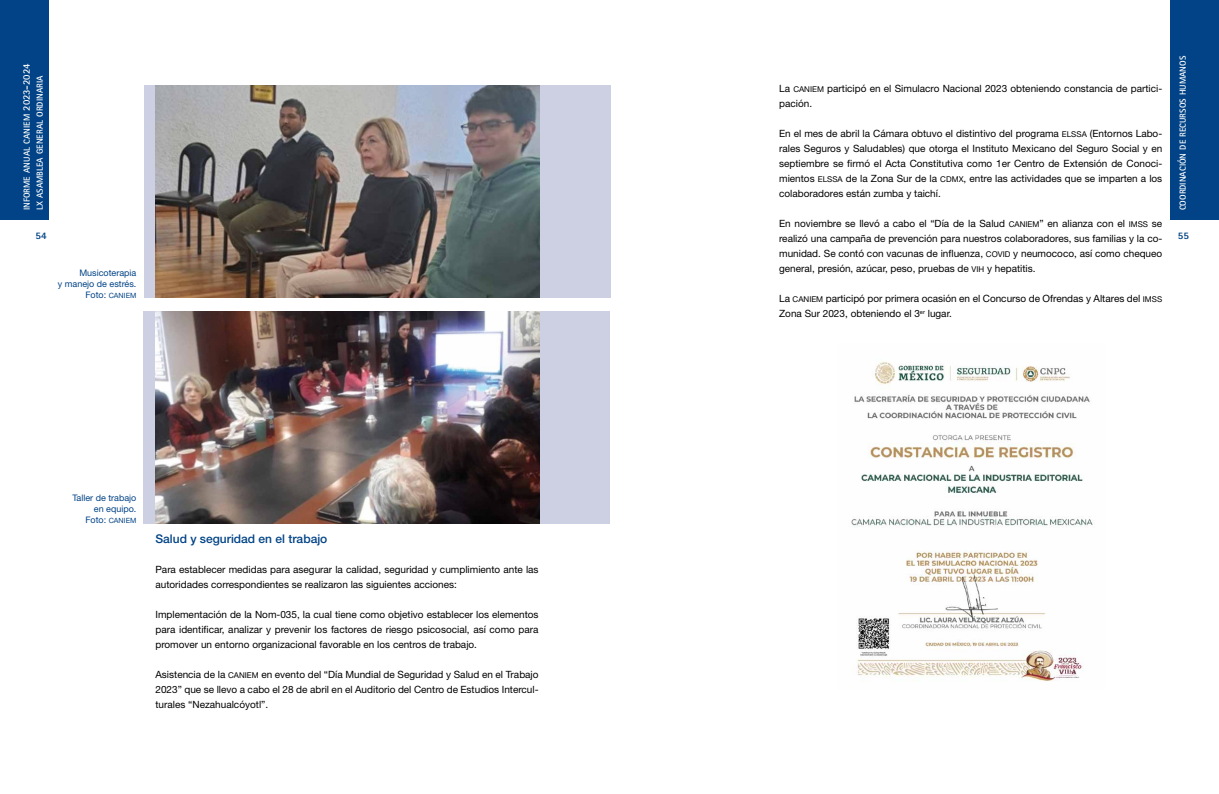
<style>
.page{position:relative;width:1219px;height:794px;background:#fff}
.page>*{position:absolute;margin:0;border:0;box-sizing:border-box;transform-origin:0 0}
.t1{font:500 12px "Helvetica Neue LT Std";color:#014386}
.t2{font:10px/15px "Helvetica Neue LT Std";color:#000;text-align:justify}
.t3{font:800 10px "Rotis Sans Serif";color:#014386}
.t4{font:9px/11px "Helvetica Neue LT Std";color:#014386;text-align:right}
.t5{font:8.8px/13.2px "Rotis Sans Serif Bold SC800";color:#fff}
.t6{font:7.2px "Helvetica Neue LT Std Roman SC800";color:#014386}
.s1{font-family:"Rotis Sans Serif";font-weight:700;font-size:10px}
.s2{font-family:"Helvetica Neue LT Std";font-size:9px}
.s3{font-family:"Helvetica Neue LT Std Roman SC800";font-size:8px}
</style>
<div class="page">
<div style="left:0;top:0;width:49px;height:220px;background:#014386"></div>
<div style="left:1170px;top:0;width:49px;height:220px;background:#014386"></div>
<div style="left:144px;top:311px;width:466px;height:212px;background:#cdd0e3"></div>
<div style="left:145px;top:85px;width:465px;height:212px;background:#cdd0e3"></div>
<img style="left:155px;top:85px;width:384px;height:212px">
<img style="left:155px;top:311px;width:384px;height:212px">
<img style="left:851px;top:362px;width:242px;height:319px">
<p class="t5" style="left:20px;top:210px;width:148px;rotate:-90deg">informe anual caniem <span class="s1">2023-2024 </span>lx asamblea general ordinaria</p>
<p class="t3" style="left:36px;top:229px;width:13px">54</p>
<p class="t4" style="left:58px;top:267px;width:80px">Musicoterapia<br>y manejo de estrés.</p>
<p class="t6" style="left:85px;top:291px;width:52px"><span class="s2">Foto:</span> CANIEM</p>
<p class="t4" style="left:72px;top:492px;width:65px">Taller de trabajo en equipo.</p>
<p class="t6" style="left:85px;top:516px;width:52px"><span class="s2">Foto:</span> CANIEM</p>
<p class="t1" style="left:155px;top:532px;width:173px">Salud y seguridad en el trabajo</p>
<p class="t2" style="left:155px;top:562px;width:385px">Para establecer medidas para asegurar la calidad, seguridad y cumplimiento ante las autoridades correspondientes se realizaron las siguientes acciones:</p>
<p class="t2" style="left:155px;top:607px;width:385px">Implementación de la Nom-035, la cual tiene como objetivo establecer los elementos para identificar, analizar y prevenir los factores de riesgo psicosocial, así como para promover un entorno organizacional favorable en los centros de trabajo.</p>
<p class="t2" style="left:155px;top:667px;width:385px">Asistencia de la <span class="s3">CANIEM</span> en evento del “Día Mundial de Seguridad y Salud en el Trabajo 2023” que se llevo a cabo el 28 de abril en el Auditorio del Centro de Estudios Intercul&shy;turales “Nezahualcóyotl”.</p>
<p class="t2" style="left:779px;top:81px;width:385px">La <span class="s3">CANIEM</span> participó en el Simulacro Nacional 2023 obteniendo constancia de partici&shy;pación.</p>
<p class="t2" style="left:779px;top:126px;width:385px">En el mes de abril la Cámara obtuvo el distintivo del programa <span class="s3">ELSSA</span> (Entornos Labo&shy;rales Seguros y Saludables) que otorga el Instituto Mexicano del Seguro Social y en septiembre se firmó el Acta Constitutiva como 1er Centro de Extensión de Conoci&shy;mientos <span class="s3">ELSSA</span> de la Zona Sur de la <span class="s3">CDMX</span>, entre las actividades que se imparten a los colaboradores están zumba y taichí.</p>
<p class="t2" style="left:779px;top:216px;width:385px">En noviembre se llevó a cabo el “Día de la Salud <span class="s3">CANIEM</span>” en alianza con el <span class="s3">IMSS</span> se realizó una campaña de prevención para nuestros colaboradores, sus familias y la co&shy;munidad. Se contó con vacunas de influenza, <span class="s3">COVID</span> y neumococo, así como chequeo general, presión, azúcar, peso, pruebas de <span class="s3">VIH</span> y hepatitis.</p>
<p class="t2" style="left:779px;top:291px;width:385px">La <span class="s3">CANIEM</span> participó por primera ocasión en el Concurso de Ofrendas y Altares del <span class="s3">IMSS<br></span>Zona Sur 2023, obteniendo el 3<sup>er</sup> lugar.</p>
<p class="t5" style="left:1176px;top:210px;width:156px;rotate:-90deg">coordinación de recursos humanos</p>
<p class="t3" style="left:1178px;top:229px;width:13px">55</p>
</div>
